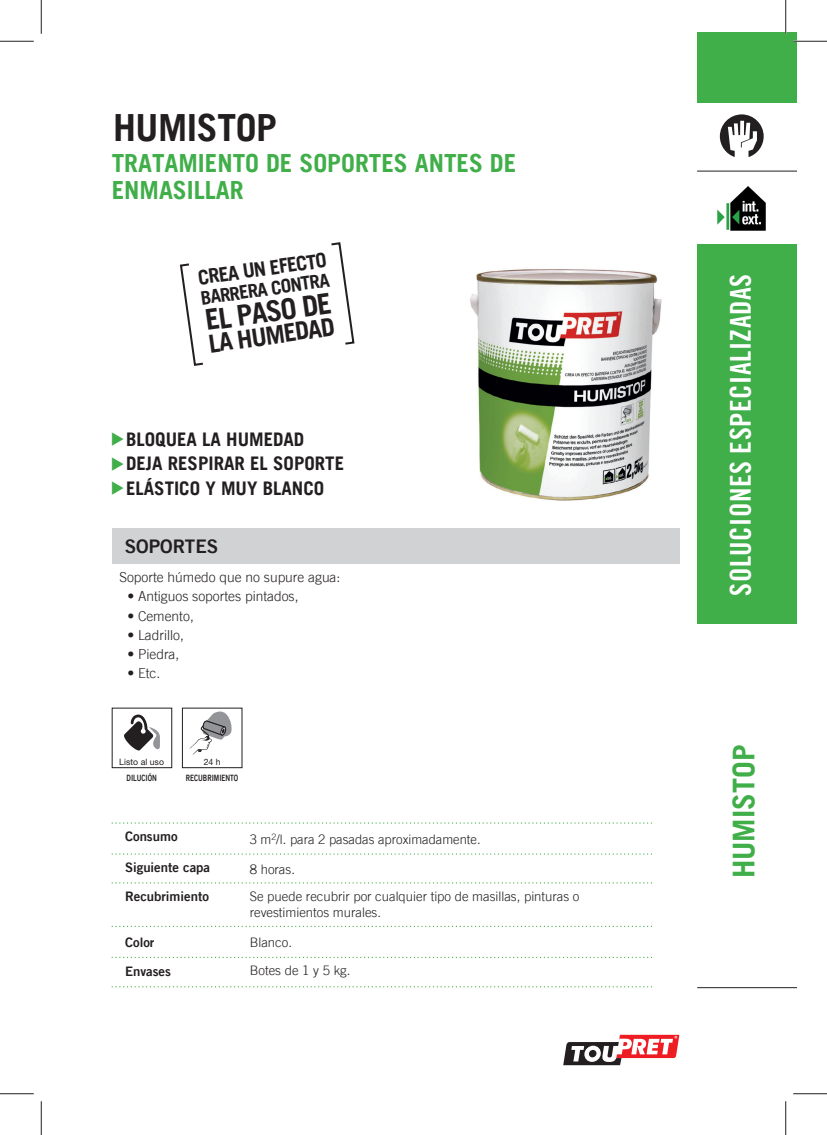
<style>
.page{position:relative;width:827px;height:1135px;background:#fff}
.page>*{position:absolute;margin:0;border:0;box-sizing:border-box;transform-origin:0 0}
.t1{font:700 37.5px "Trade Gothic LT";letter-spacing:-.01em;color:#231f20}
.t2{font:700 30px "Trade Gothic LT";color:#40ae49}
.t3{font:28.75px "Trade Gothic LT Bold Cond Twenty";letter-spacing:.02em;color:#fff}
.t4{font:700 28.75px "Trade Gothic LT";color:#231f20}
.t5{font:700 25px/27.5px "Trade Gothic LT";color:#40ae49}
.t6{font:700 25px "Trade Gothic LT";color:#231f20}
.t7{font:700 20px "Trade Gothic LT";color:#231f20}
.t8{font:700 18.75px/24.4px "Trade Gothic LT";color:#231f20}
.t9{font:18.75px "Trade Gothic LT Bold Two";color:#231f20}
.t10{font:14.12px "Zapf Dingbats IT Cby BT";color:#40ae49}
.t11{font:300 13.75px "Trade Gothic LT";color:#231f20}
.t12{font:300 13.12px/15.8px "Trade Gothic LT";color:#231f20}
.t13{font:13.12px "Trade Gothic LT Bold Two";color:#231f20}
.t14{font:8.75px "Trade Gothic LT Bold Two";color:#231f20;scale:.75 1}
.t15{font:8.75px "Helvetica Neue LT Std";color:#231f20}
</style>
<div class="page">
<svg style="left:563px;top:1035px;width:116px;height:30px"></svg>
<hr style="left:697px;top:987px;width:99px;height:1px;background:#231f20">
<hr style="left:697px;top:171px;width:99px;height:1px;background:#231f20">
<svg style="left:720px;top:114px;width:43px;height:43px"></svg>
<div style="left:697px;top:245px;width:99px;height:379px;background:#40ae49"></div>
<div style="left:697px;top:32px;width:99px;height:71px;background:#40ae49"></div>
<svg style="left:112px;top:882px;width:540px;height:1px"></svg>
<svg style="left:112px;top:822px;width:540px;height:2px"></svg>
<svg style="left:112px;top:853px;width:540px;height:2px"></svg>
<svg style="left:112px;top:926px;width:540px;height:1px"></svg>
<svg style="left:112px;top:957px;width:540px;height:1px"></svg>
<svg style="left:112px;top:986px;width:540px;height:1px"></svg>
<div style="left:112px;top:529px;width:567px;height:35px;background:#d1d2d4"></div>
<svg style="left:180px;top:263px;width:23px;height:103px"></svg>
<svg style="left:331px;top:242px;width:24px;height:103px"></svg>
<div style="left:112px;top:708px;width:60px;height:60px;border:1px solid #231f20"></div>
<svg style="left:124px;top:714px;width:36px;height:37px"></svg>
<div style="left:182px;top:708px;width:60px;height:60px;border:1px solid #231f20"></div>
<svg style="left:189px;top:707px;width:45px;height:48px"></svg>
<img style="left:470px;top:269px;width:192px;height:232px">
<img style="left:717px;top:186px;width:49px;height:45px">
<hr style="left:793px;top:40px;width:34px;height:2px;background:#fff">
<hr style="left:0;top:41px;width:34px;height:1px;background:#231f20">
<hr style="left:793px;top:41px;width:34px;height:1px;background:#231f20">
<hr style="left:0;top:1093px;width:34px;height:1px;background:#231f20">
<hr style="left:793px;top:1093px;width:34px;height:1px;background:#231f20">
<hr style="left:41px;top:0;width:1px;height:34px;background:#231f20">
<hr style="left:41px;top:1101px;width:1px;height:34px;background:#231f20">
<hr style="left:785px;top:0;width:1px;height:34px;background:#231f20">
<hr style="left:785px;top:1101px;width:1px;height:34px;background:#231f20">
<h1 class="t1" style="left:113px;top:105px;width:165px">HUMISTOP</h1>
<h3 class="t5" style="left:112px;top:148px;width:406px">TRATAMIENTO DE SOPORTES ANTES DE<br>ENMASILLAR</h3>
<h3 class="t7" style="left:196px;top:265px;width:131px;rotate:-8deg">CREA UN EFECTO</h3>
<h3 class="t8" style="left:199px;top:286px;width:131px;rotate:-8deg">BARRERA CONTRA</h3>
<h3 class="t4" style="left:203px;top:303px;width:128px;rotate:-8deg">EL PASO DE</h3>
<h3 class="t6" style="left:207px;top:329px;width:128px;rotate:-8deg">LA HUMEDAD</h3>
<p class="t10" style="left:124px;top:432px;width:64px;rotate:90deg">▲▲▲</p>
<h3 class="t8" style="left:126px;top:427px;width:219px">BLOQUEA LA HUMEDAD<br>DEJA RESPIRAR EL SOPORTE<br>ELÁSTICO Y MUY BLANCO</h3>
<h3 class="t9" style="left:125px;top:534px;width:95px">SOPORTES</h3>
<p class="t11" style="left:119px;top:569px;width:222px">Soporte húmedo que no supure agua:</p>
<p class="t11" style="left:127px;top:588px;width:173px">• Antiguos soportes pintados,</p>
<p class="t11" style="left:127px;top:607px;width:68px">• Cemento,</p>
<p class="t11" style="left:127px;top:627px;width:58px">• Ladrillo,</p>
<p class="t11" style="left:127px;top:646px;width:53px">• Piedra,</p>
<p class="t11" style="left:127px;top:665px;width:34px">• Etc.</p>
<p class="t15" style="left:119px;top:756px;width:46px">Listo al uso</p>
<p class="t14" style="left:127px;top:772px;width:42px">DILUCIÓN</p>
<p class="t15" style="left:204px;top:756px;width:19px">24 h</p>
<p class="t14" style="left:186px;top:772px;width:71px">RECUBRIMIENTO</p>
<p class="t13" style="left:125px;top:828px;width:54px">Consumo</p>
<p class="t12" style="left:250px;top:831px;width:232px">3 m<sup>2</sup>/l. para 2 pasadas aproximadamente.</p>
<p class="t13" style="left:125px;top:859px;width:86px">Siguiente capa</p>
<p class="t12" style="left:250px;top:861px;width:47px">8 horas.</p>
<p class="t13" style="left:125px;top:888px;width:85px">Recubrimiento</p>
<p class="t12" style="left:250px;top:889px;width:331px">Se puede recubrir por cualquier tipo de masillas, pinturas o revestimientos murales.</p>
<p class="t13" style="left:125px;top:934px;width:31px">Color</p>
<p class="t12" style="left:250px;top:934px;width:44px">Blanco.</p>
<p class="t13" style="left:125px;top:963px;width:47px">Envases</p>
<p class="t12" style="left:250px;top:963px;width:102px">Botes de 1 y 5 kg.</p>
<h3 class="t3" style="left:723px;top:596px;width:323px;rotate:-90deg">SOLUCIONES ESPECIALIZADAS</h3>
<h2 class="t2" style="left:725px;top:878px;width:135px;rotate:-90deg">HUMISTOP</h2>
</div>
